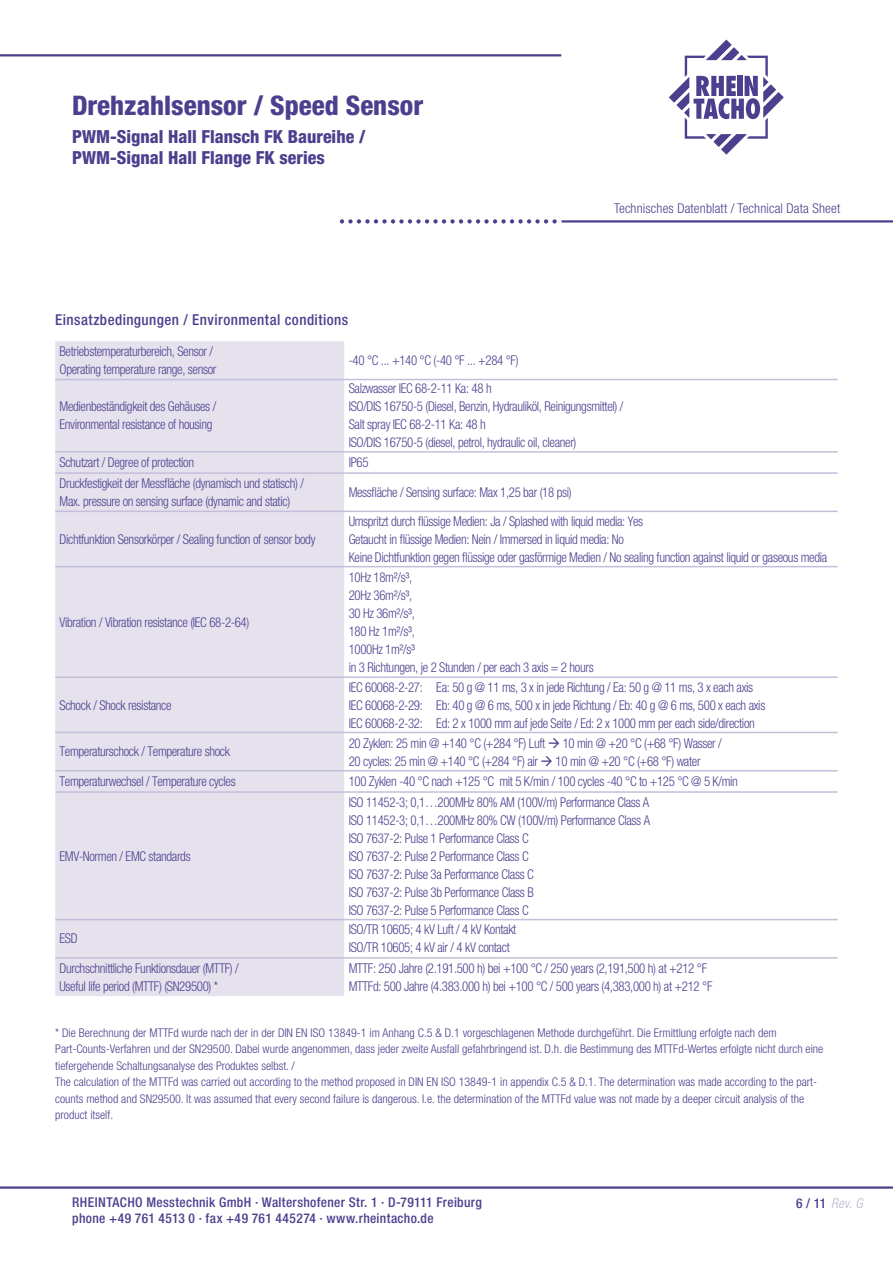
<style>
.page{position:relative;width:893px;height:1263px;background:#fff}
.page>*{position:absolute;margin:0;border:0;box-sizing:border-box;transform-origin:0 0}
.t1{font:800 condensed 27px "Helvetica Neue LT Std";color:#4e3f8e}
.t2{font:800 condensed 18px/21.6px "Helvetica Neue LT Std";color:#4e3f8e}
.t3{font:500 condensed 15px "Helvetica Neue LT Std";letter-spacing:.03em;color:#4e3f8e}
.t4{font:300 condensed 13.5px/18px "Helvetica Neue LT Std";letter-spacing:-.025em;color:#4e3f8e;scale:.95 1}
.t5{font:500 condensed 13.5px/16.5px "Helvetica Neue LT Std";letter-spacing:.025em;color:#4e3f8e}
.t6{font:300 condensed 13.5px "Helvetica Neue LT Std";letter-spacing:.01em;color:#4e3f8e}
.t7{font:italic 300 condensed 13.5px "Helvetica Neue LT Std";color:#bab3d2}
.t8{font:300 condensed 12px/16.5px "Helvetica Neue LT Std";color:#4e3f8e}
.s1{font-weight:500;font-style:normal;color:#4e3f8e}
</style>
<div class="page">
<hr style="left:0;top:1186px;width:893px;height:3px;background:#4e3f8e">
<svg style="left:669px;top:40px;width:115px;height:115px"></svg>
<hr style="left:561px;top:220px;width:332px;height:3px;background:#4e3f8e">
<svg style="left:340px;top:219px;width:217px;height:5px"></svg>
<hr style="left:0;top:54px;width:561px;height:2px;background:#4e3f8e">
<div style="left:55px;top:341px;width:289px;height:655px;background:#e5e2ee"></div>
<svg style="left:344px;top:378px;width:494px;height:543px"></svg>
<hr style="left:55px;top:379px;width:289px;height:1px;background:#c4beda">
<hr style="left:344px;top:379px;width:88px;height:1px;background:#c4beda">
<hr style="left:432px;top:379px;width:406px;height:1px;background:#c4beda">
<hr style="left:344px;top:451px;width:88px;height:2px;background:#c4beda">
<hr style="left:432px;top:451px;width:406px;height:2px;background:#c4beda">
<hr style="left:344px;top:511px;width:88px;height:1px;background:#c4beda">
<hr style="left:432px;top:511px;width:406px;height:1px;background:#c4beda">
<hr style="left:344px;top:566px;width:88px;height:1px;background:#c4beda">
<hr style="left:432px;top:566px;width:406px;height:1px;background:#c4beda">
<hr style="left:344px;top:472px;width:88px;height:2px;background:#c4beda">
<hr style="left:432px;top:472px;width:406px;height:2px;background:#c4beda">
<hr style="left:55px;top:451px;width:289px;height:2px;background:#c4beda">
<hr style="left:55px;top:472px;width:289px;height:2px;background:#c4beda">
<hr style="left:55px;top:511px;width:289px;height:1px;background:#c4beda">
<hr style="left:55px;top:566px;width:289px;height:1px;background:#c4beda">
<hr style="left:55px;top:676px;width:289px;height:2px;background:#c4beda">
<hr style="left:344px;top:676px;width:88px;height:2px;background:#c4beda">
<hr style="left:432px;top:676px;width:406px;height:2px;background:#c4beda">
<hr style="left:55px;top:732px;width:289px;height:1px;background:#c4beda">
<hr style="left:344px;top:732px;width:88px;height:1px;background:#c4beda">
<hr style="left:432px;top:732px;width:406px;height:1px;background:#c4beda">
<hr style="left:55px;top:770px;width:289px;height:1px;background:#c4beda">
<hr style="left:344px;top:770px;width:88px;height:1px;background:#c4beda">
<hr style="left:432px;top:770px;width:406px;height:1px;background:#c4beda">
<hr style="left:55px;top:791px;width:289px;height:2px;background:#c4beda">
<hr style="left:344px;top:791px;width:88px;height:2px;background:#c4beda">
<hr style="left:432px;top:791px;width:406px;height:2px;background:#c4beda">
<hr style="left:55px;top:919px;width:289px;height:1px;background:#c4beda">
<hr style="left:344px;top:919px;width:88px;height:1px;background:#c4beda">
<hr style="left:432px;top:919px;width:406px;height:1px;background:#c4beda">
<hr style="left:55px;top:957px;width:289px;height:2px;background:#c4beda">
<hr style="left:344px;top:957px;width:88px;height:2px;background:#c4beda">
<hr style="left:432px;top:957px;width:406px;height:2px;background:#c4beda">
<h1 class="t1" style="left:72px;top:89px;width:353px">Drehzahlsensor / Speed Sensor</h1>
<h2 class="t2" style="left:72px;top:125px;width:295px">PWM-Signal Hall Flansch FK Baureihe /<br>PWM-Signal Hall Flange FK series</h2>
<p class="t3" style="left:55px;top:311px;width:294px">Einsatzbedingungen / Environmental conditions</p>
<p class="t6" style="left:614px;top:200px;width:228px">Technisches Datenblatt / Technical Data Sheet</p>
<p class="t4" style="left:60px;top:342px;width:167px">Betriebstemperaturbereich, Sensor /<br>Operating temperature range, sensor</p>
<p class="t4" style="left:349px;top:351px;width:180px">-40 °C ... +140 °C (-40 °F ... +284 °F)</p>
<p class="t4" style="left:60px;top:398px;width:167px">Medienbeständigkeit des Gehäuses /<br>Environmental resistance of housing</p>
<p class="t4" style="left:349px;top:380px;width:291px">Salzwasser IEC 68-2-11 Ka: 48 h<br>ISO/DIS 16750-5 (Diesel, Benzin, Hydrauliköl, Reinigungsmittel) / Salt spray IEC 68-2-11 Ka: 48 h<br>ISO/DIS 16750-5 (diesel, petrol, hydraulic oil, cleaner)</p>
<p class="t4" style="left:60px;top:453px;width:143px">Schutzart / Degree of protection</p>
<p class="t4" style="left:349px;top:453px;width:22px">IP65</p>
<p class="t4" style="left:60px;top:474px;width:259px">Druckfestigkeit der Messfläche (dynamisch und statisch) /<br>Max. pressure on sensing surface (dynamic and static)</p>
<p class="t4" style="left:349px;top:483px;width:236px">Messfläche / Sensing surface: Max 1,25 bar (18 psi)</p>
<p class="t4" style="left:60px;top:530px;width:271px">Dichtfunktion Sensorkörper / Sealing function of sensor body</p>
<p class="t4" style="left:349px;top:512px;width:505px">Umspritzt durch flüssige Medien: Ja / Splashed with liquid media: Yes<br>Getaucht in flüssige Medien: Nein / Immersed in liquid media: No<br>Keine Dichtfunktion gegen flüssige oder gasförmige Medien / No sealing function against liquid or gaseous media</p>
<p class="t4" style="left:60px;top:613px;width:201px">Vibration / Vibration resistance (IEC 68-2-64)</p>
<p class="t4" style="left:60px;top:696px;width:120px">Schock / Shock resistance</p>
<p class="t4" style="left:349px;top:568px;width:259px">10Hz 18m²/s³,<br>20Hz 36m²/s³,<br>30 Hz 36m²/s³,<br>180 Hz 1m²/s³,<br>1000Hz 1m²/s³<br>in 3 Richtungen, je 2 Stunden / per each 3 axis = 2 hours</p>
<p class="t4" style="left:349px;top:678px;width:80px;text-align:justify">IEC 60068-2-27:<br>IEC 60068-2-29:<br>IEC 60068-2-32:</p>
<p class="t4" style="left:436px;top:678px;width:348px">Ea: 50 g @ 11 ms, 3 x in jede Richtung / Ea: 50 g @ 11 ms, 3 x each axis<br>Eb: 40 g @ 6 ms, 500 x in jede Richtung / Eb: 40 g @ 6 ms, 500 x each axis<br>Ed: 2 x 1000 mm auf jede Seite / Ed: 2 x 1000 mm per each side/direction</p>
<p class="t4" style="left:60px;top:742px;width:181px">Temperaturschock / Temperature shock</p>
<p class="t4" style="left:349px;top:734px;width:394px">20 Zyklen: 25 min @ +140 °C (+284 °F) Luft → 10 min @ +20 °C (+68 °F) Wasser /<br>20 cycles: 25 min @ +140 °C (+284 °F) air → 10 min @ +20 °C (+68 °F) water</p>
<p class="t4" style="left:60px;top:772px;width:187px">Temperaturwechsel / Temperature cycles</p>
<p class="t4" style="left:349px;top:772px;width:411px">100 Zyklen -40 °C nach +125 °C mit 5 K/min / 100 cycles -40 °C to +125 °C @ 5 K/min</p>
<p class="t4" style="left:60px;top:847px;width:140px">EMV-Normen / EMC standards</p>
<p class="t4" style="left:349px;top:793px;width:319px">ISO 11452-3; 0,1…200MHz 80% AM (100V/m) Performance Class A ISO 11452-3; 0,1…200MHz 80% CW (100V/m) Performance Class A ISO 7637-2: Pulse 1 Performance Class C<br>ISO 7637-2: Pulse 2 Performance Class C<br>ISO 7637-2: Pulse 3a Performance Class C<br>ISO 7637-2: Pulse 3b Performance Class B<br>ISO 7637-2: Pulse 5 Performance Class C</p>
<p class="t4" style="left:60px;top:929px;width:21px">ESD</p>
<p class="t4" style="left:349px;top:920px;width:178px">ISO/TR 10605; 4 kV Luft / 4 kV Kontakt<br>ISO/TR 10605; 4 kV air / 4 kV contact</p>
<p class="t4" style="left:60px;top:959px;width:190px">Durchschnittliche Funktionsdauer (MTTF) /<br>Useful life period (MTTF) (SN29500) *</p>
<p class="t4" style="left:349px;top:959px;width:384px">MTTF: 250 Jahre (2.191.500 h) bei +100 °C / 250 years (2,191,500 h) at +212 °F<br>MTTFd: 500 Jahre (4.383.000 h) bei +100 °C / 500 years (4,383,000 h) at +212 °F</p>
<p class="t8" style="left:55px;top:1024px;width:770px">* Die Berechnung der MTTFd wurde nach der in der DIN EN ISO 13849-1 im Anhang C.5 &amp; D.1 vorgeschlagenen Methode durchgeführt. Die Ermittlung erfolgte nach dem Part-Counts-Verfahren und der SN29500. Dabei wurde angenommen, dass jeder zweite Ausfall gefahrbringend ist. D.h. die Bestimmung des MTTFd-Wertes erfolgte nicht durch eine tiefergehende Schaltungsanalyse des Produktes selbst. /<br>The calculation of the MTTFd was carried out according to the method proposed in DIN EN ISO 13849-1 in appendix C.5 &amp; D.1. The determination was made according to the part&shy;counts method and SN29500. It was assumed that every second failure is dangerous. I.e. the determination of the MTTFd value was not made by a deeper circuit analysis of the product itself.</p>
<p class="t5" style="left:72px;top:1193px;width:411px">RHEINTACHO Messtechnik GmbH · Waltershofener Str. 1 · D-79111 Freiburg phone +49 761 4513 0 · fax +49 761 445274 · www.rheintacho.de</p>
<p class="t7" style="left:796px;top:1196px;width:68px"><span class="s1">6 / 11</span> Rev. G</p>
</div>
